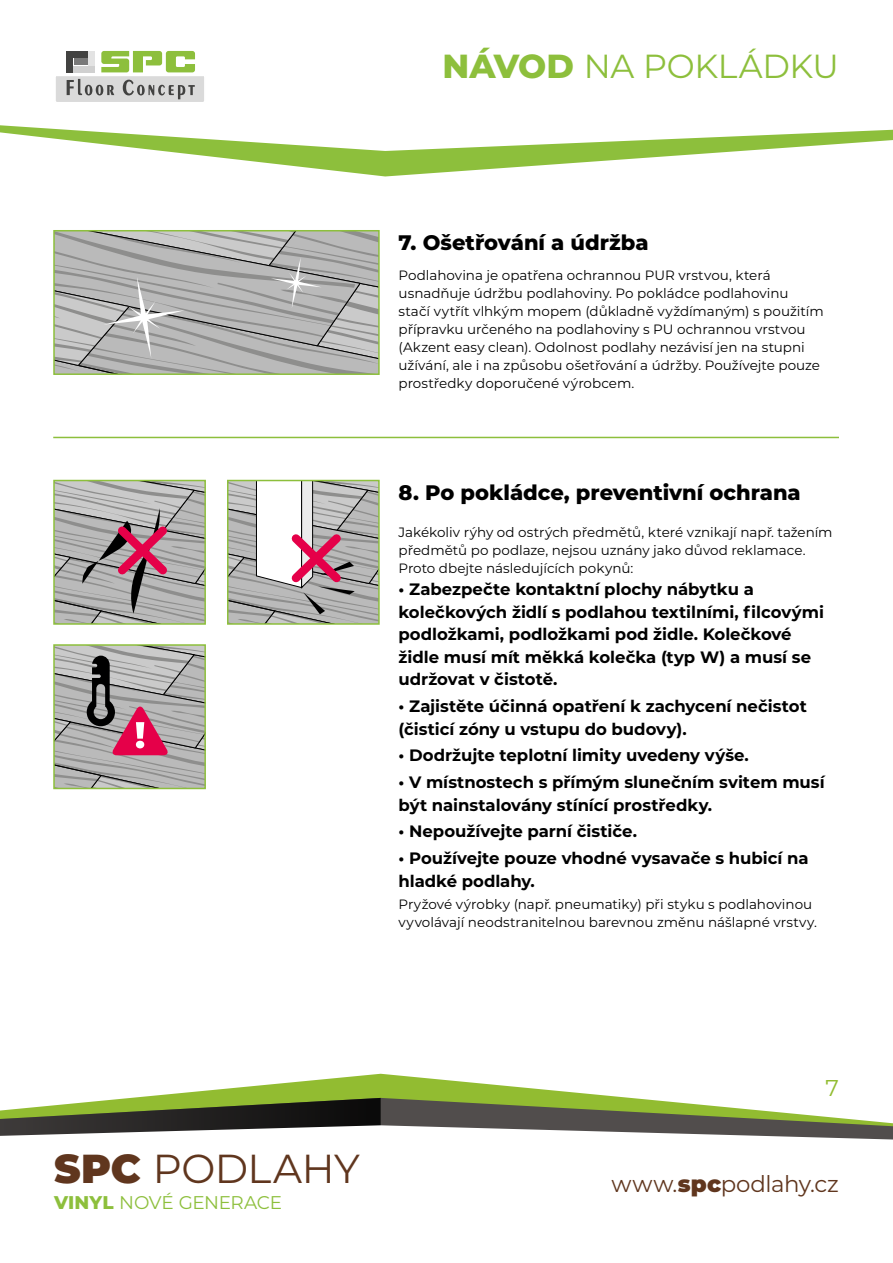
<style>
.page{position:relative;width:893px;height:1263px;background:#fff}
.page>*{position:absolute;margin:0;border:0;box-sizing:border-box;transform-origin:0 0}
.t1{font:40.5px "Montserrat";letter-spacing:-.01em;color:#60361e}
.t2{font:33.3px "Montserrat";letter-spacing:-.01em;color:#8dbf3c}
.t3{font:22.8px "Montserrat";letter-spacing:-.005em;color:#60361e}
.t4{font:22.8px "Montserrat";color:#92bc31}
.t5{font:800 21px "Montserrat";color:#000}
.t6{font:18.45px "Montserrat";letter-spacing:-.02em;color:#8dbf3c}
.t7{font:700 16.5px/22.5px "Montserrat";letter-spacing:-.005em;color:#000}
.t8{font:13.5px/18px "Montserrat";color:#000}
.s1{font-weight:800}
.s2{font-weight:900}
</style>
<div class="page">
<svg style="left:163px;top:151px;width:577px;height:25px"></svg>
<svg style="left:0;top:125px;width:893px;height:26px"></svg>
<svg style="left:56px;top:50px;width:148px;height:52px"></svg>
<div style="left:66px;top:51px;width:22px;height:7px;background:#424241"></div>
<div style="left:74px;top:58px;width:14px;height:7px;background:#797979"></div>
<div style="left:74px;top:66px;width:21px;height:6px;background:#d0d0d0"></div>
<svg style="left:130px;top:1074px;width:501px;height:24px"></svg>
<svg style="left:381px;top:1098px;width:512px;height:27px"></svg>
<svg style="left:0;top:1098px;width:381px;height:27px;background:#535f34"></svg>
<svg style="left:0;top:1125px;width:893px;height:15px"></svg>
<svg style="left:54px;top:231px;width:325px;height:143px;background:#b0b0ae"></svg>
<div style="left:53px;top:644px;width:153px;height:145px;border:2px solid #8dbf3c"></div>
<svg style="left:54px;top:645px;width:151px;height:143px;background:#aa9c9e"></svg>
<svg style="left:54px;top:480px;width:151px;height:144px;background:#a9a1a1"></svg>
<svg style="left:228px;top:480px;width:151px;height:144px"></svg>
<hr style="left:53px;top:437px;width:786px;height:1px;background:#8dbf3c">
<h2 class="t2" style="left:443px;top:43px;width:398px"><span class="s1">NÁVOD</span> NA POKLÁDKU</h2>
<h3 class="t5" style="left:399px;top:227px;width:252px">7. Ošetřování a údržba</h3>
<p class="t8" style="left:399px;top:266px;width:427px">Podlahovina je opatřena ochrannou PUR vrstvou, která usnadňuje údržbu podlahoviny. Po pokládce podlahovinu<br>stačí vytřít vlhkým mopem (důkladně vyždímaným) s použitím přípravku určeného na podlahoviny s PU ochrannou vrstvou (Akzent easy clean). Odolnost podlahy nezávisí jen na stupni užívání, ale i na způsobu ošetřování a údržby. Používejte pouze prostředky doporučené výrobcem.</p>
<h3 class="t5" style="left:399px;top:477px;width:404px">8. Po pokládce, preventivní ochrana</h3>
<p class="t8" style="left:399px;top:522px;width:436px">Jakékoliv rýhy od ostrých předmětů, které vznikají např. tažením předmětů po podlaze, nejsou uznány jako důvod reklamace.<br>Proto dbejte následujících pokynů:</p>
<p class="t7" style="left:399px;top:577px;width:427px">• Zabezpečte kontaktní plochy nábytku a kolečkových židlí s podlahou textilními, filcovými podložkami, podložkami pod židle. Kolečkové židle musí mít měkká kolečka (typ W) a musí se udržovat v čistotě.</p>
<p class="t7" style="left:399px;top:694px;width:410px">• Zajistěte účinná opatření k zachycení nečistot (čisticí zóny u vstupu do budovy).</p>
<p class="t7" style="left:399px;top:743px;width:352px">• Dodržujte teplotní limity uvedeny výše.</p>
<p class="t7" style="left:399px;top:770px;width:428px">• V místnostech s přímým slunečním svitem musí být nainstalovány stínící prostředky.</p>
<p class="t7" style="left:399px;top:819px;width:240px">• Nepoužívejte parní čističe.</p>
<p class="t7" style="left:399px;top:846px;width:411px">• Používejte pouze vhodné vysavače s hubicí na hladké podlahy.</p>
<p class="t8" style="left:399px;top:895px;width:420px">Pryžové výrobky (např. pneumatiky) při styku s podlahovinou vyvolávají neodstranitelnou barevnou změnu nášlapné vrstvy.</p>
<h1 class="t1" style="left:54px;top:1140px;width:307px"><span class="s2">SPC</span> PODLAHY</h1>
<h3 class="t6" style="left:54px;top:1190px;width:230px"><span class="s1">VINYL</span> NOVÉ GENERACE</h3>
<h3 class="t4" style="left:825px;top:1072px;width:15px">7</h3>
<h3 class="t3" style="left:612px;top:1168px;width:229px">www.<span class="s2">spc</span>podlahy.cz</h3>
</div>
